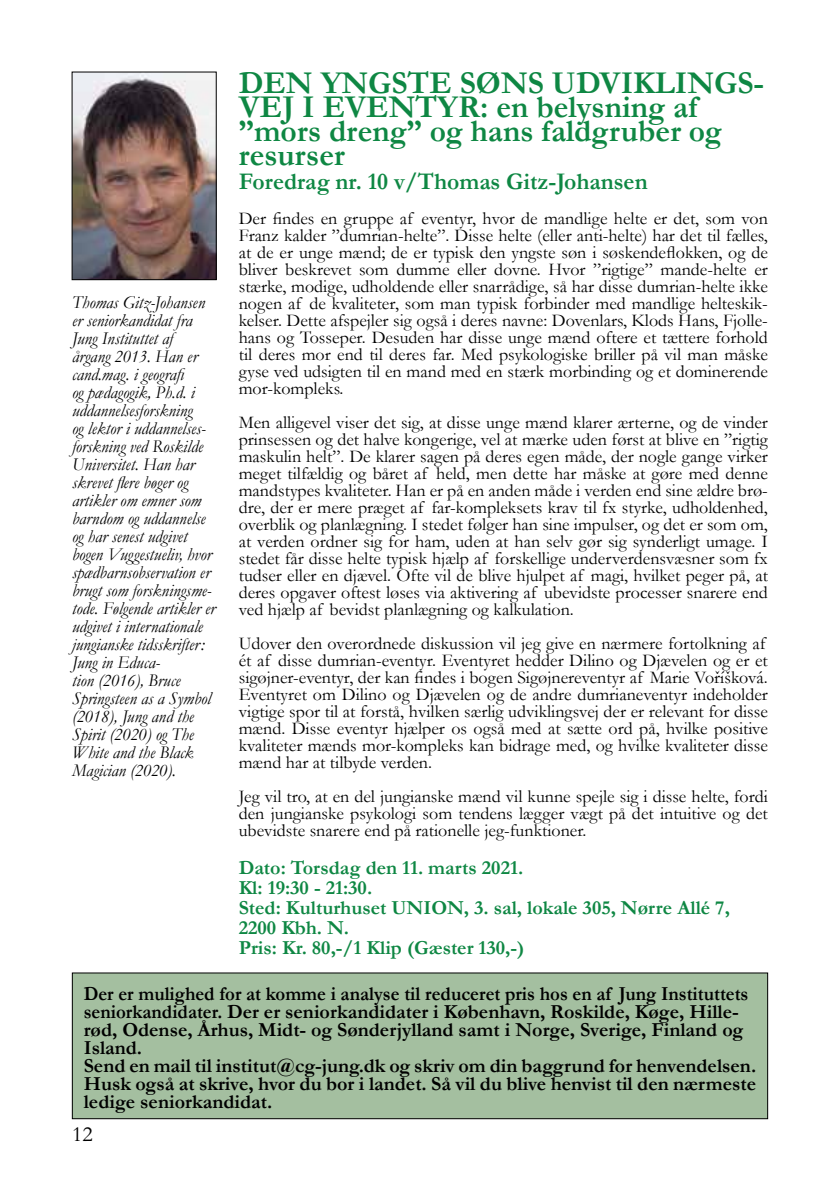
<style>
.page{position:relative;width:840px;height:1191px;background:#fff}
.page>*{position:absolute;margin:0;border:0;box-sizing:border-box;transform-origin:0 0}
.t1{font:700 32px/24px "Garamond";color:#0e8743}
.t2{font:700 24px "Garamond";color:#0e8743}
.t3{font:22px "Garamond";color:#000}
.t4{font:700 20px/18px "Garamond";color:#000;scale:.94 1}
.t5{font:700 20px/20px "Garamond";color:#0e8743}
.t6{font:18px/17px "Garamond";color:#000;text-align:justify}
.t7{font:italic 18px/18px "Garamond";color:#000;scale:.96 1}
</style>
<div class="page">
<img style="left:74px;top:74px;width:140px;height:204px">
<div style="left:72px;top:72px;width:144px;height:208px;border:1px solid #000"></div>
<div style="left:72px;top:973px;width:695px;height:145px;background:#a4bfa0"></div>
<div style="left:72px;top:972px;width:695px;height:147px;border:1px solid #000"></div>
<p class="t7" style="left:72px;top:292px;width:151px">Thomas Gitz-Johansen er seniorkandidat fra<br>Jung Instituttet af årgang 2013. Han er cand.mag. i geografi<br>og pædagogik, Ph.d. i uddannelsesforskning<br>og lektor i uddannelses&shy;forskning ved Roskilde<br>Universitet. Han har skrevet flere bøger og artikler om emner som barndom og uddannelse og har senest udgivet bogen Vuggestueliv, hvor spædbarnsobservation er brugt som forskningsme&shy;tode. Følgende artikler er udgivet i internationale jungianske tidsskrifter:<br>Jung in Educa-<br>tion (2016), Bruce<br>Springsteen as a Symbol (2018), Jung and the<br>Spirit (2020) og The<br>White and the Black<br>Magician (2020).</p>
<h1 class="t1" style="left:238px;top:71px;width:526px">DEN YNGSTE SØNS UDVIKLINGS-<br>VEJ I EVENTYR: en belysning af ”mors dreng” og hans faldgruber og resurser</h1>
<h2 class="t2" style="left:238px;top:165px;width:410px">Foredrag nr. 10 v/Thomas Gitz-Johansen</h2>
<p class="t6" style="left:238px;top:209px;width:530px">Der findes en gruppe af eventyr, hvor de mandlige helte er det, som von Franz kalder ”dumrian-helte”. Disse helte (eller anti-helte) har det til fælles, at de er unge mænd; de er typisk den yngste søn i søskendeflokken, og de bliver beskrevet som dumme eller dovne. Hvor ”rigtige” mande-helte er stærke, modige, udholdende eller snarrådige, så har disse dumrian-helte ikke nogen af de kvaliteter, som man typisk forbinder med mandlige helteskik&shy;kelser. Dette afspejler sig også i deres navne: Dovenlars, Klods Hans, Fjolle&shy;hans og Tosseper. Desuden har disse unge mænd oftere et tættere forhold til deres mor end til deres far. Med psykologiske briller på vil man måske gyse ved udsigten til en mand med en stærk morbinding og et dominerende mor-kompleks.</p>
<p class="t6" style="left:238px;top:413px;width:530px">Men alligevel viser det sig, at disse unge mænd klarer ærterne, og de vinder prinsessen og det halve kongerige, vel at mærke uden først at blive en ”rigtig maskulin helt”. De klarer sagen på deres egen måde, der nogle gange virker meget tilfældig og båret af held, men dette har måske at gøre med denne mandstypes kvaliteter. Han er på en anden måde i verden end sine ældre brø&shy;dre, der er mere præget af far-kompleksets krav til fx styrke, udholdenhed, overblik og planlægning. I stedet følger han sine impulser, og det er som om, at verden ordner sig for ham, uden at han selv gør sig synderligt umage. I stedet får disse helte typisk hjælp af forskellige underverdensvæsner som fx tudser eller en djævel. Ofte vil de blive hjulpet af magi, hvilket peger på, at deres opgaver oftest løses via aktivering af ubevidste processer snarere end ved hjælp af bevidst planlægning og kalkulation.</p>
<p class="t6" style="left:238px;top:634px;width:530px;text-align:left">Udover den overordnede diskussion vil jeg give en nærmere fortolkning af ét af disse dumrian-eventyr. Eventyret hedder Dilino og Djævelen og er et sigøjner-eventyr, der kan findes i bogen Sigøjnereventyr af Marie Voříšková.<br>Eventyret om Dilino og Djævelen og de andre dumrianeventyr indeholder vigtige spor til at forstå, hvilken særlig udviklingsvej der er relevant for disse mænd. Disse eventyr hjælper os også med at sætte ord på, hvilke positive kvaliteter mænds mor-kompleks kan bidrage med, og hvilke kvaliteter disse mænd har at tilbyde verden.</p>
<p class="t6" style="left:238px;top:787px;width:530px">Jeg vil tro, at en del jungianske mænd vil kunne spejle sig i disse helte, fordi den jungianske psykologi som tendens lægger vægt på det intuitive og det ubevidste snarere end på rationelle jeg-funktioner.</p>
<p class="t5" style="left:238px;top:858px;width:492px">Dato: Torsdag den 11. marts 2021.<br>Kl: 19:30 - 21:30.<br>Sted: Kulturhuset UNION, 3. sal, lokale 305, Nørre Allé 7,<br>2200 Kbh. N.<br>Pris: Kr. 80,-/1 Klip (Gæster 130,-)</p>
<p class="t4" style="left:84px;top:985px;width:716px">Der er mulighed for at komme i analyse til reduceret pris hos en af Jung Instituttets seniorkandidater. Der er seniorkandidater i København, Roskilde, Køge, Hille&shy;rød, Odense, Århus, Midt- og Sønderjylland samt i Norge, Sverige, Finland og Island.<br>Send en mail til institut@cg-jung.dk og skriv om din baggrund for henvendelsen.<br>Husk også at skrive, hvor du bor i landet. Så vil du blive henvist til den nærmeste ledige seniorkandidat.</p>
<p class="t3" style="left:72px;top:1119px;width:22px">12</p>
</div>
